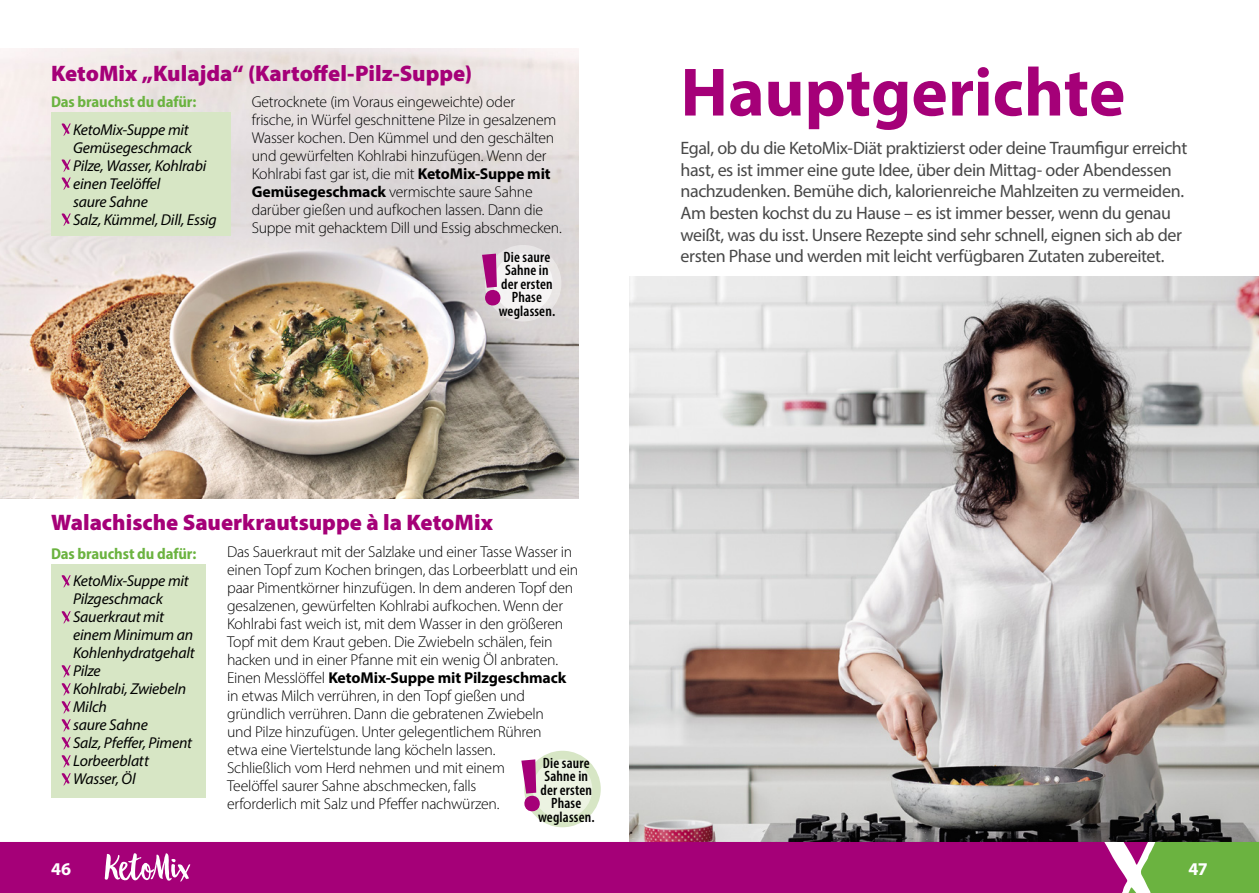
<style>
.page{position:relative;width:1259px;height:893px;background:#fff}
.page>*{position:absolute;margin:0;border:0;box-sizing:border-box;transform-origin:0 0}
.titulek{font:700 69px "Myriad Pro";color:#a50078}
.titulek_recept{font:900 22.5px "Myriad Pro";color:#a50078}
.recepty_perex{font:18px/21.6px "Myriad Pro";letter-spacing:-.02em;color:#484848}
.t1{font:700 18px "Myriad Pro";color:#fff}
.TEXT{font:300 15.75px/18px "Myriad Pro";letter-spacing:-.015em;color:#000}
.recepty_suroviny{font:italic 15.75px/18px "Myriad Pro";letter-spacing:-.015em;color:#000}
.TEXT-2{font:700 semi-condensed 15.75px "Myriad Pro";letter-spacing:-.005em;color:#6bb340}
.t2{font:600 condensed 15px/13.5px "Myriad Pro";letter-spacing:.01em;color:#000;text-align:center}
.s1{font-weight:700}
</style>
<div class="page">
<img style="left:629px;top:276px;width:630px;height:566px">
<img style="left:0;top:48px;width:578px;height:451px">
<div style="left:51px;top:112px;width:179px;height:124px;background:#d7e6c5"></div>
<svg style="left:62px;top:123px;width:9px;height:13px"></svg>
<svg style="left:62px;top:159px;width:9px;height:31px"></svg>
<svg style="left:62px;top:213px;width:9px;height:13px"></svg>
<div style="left:51px;top:564px;width:155px;height:233px;background:#d7e6c5"></div>
<svg style="left:62px;top:575px;width:9px;height:12px"></svg>
<svg style="left:62px;top:611px;width:9px;height:12px"></svg>
<svg style="left:62px;top:665px;width:9px;height:12px"></svg>
<svg style="left:62px;top:683px;width:9px;height:12px"></svg>
<svg style="left:62px;top:701px;width:9px;height:12px"></svg>
<svg style="left:62px;top:719px;width:9px;height:12px"></svg>
<svg style="left:62px;top:737px;width:9px;height:12px"></svg>
<svg style="left:62px;top:755px;width:9px;height:12px"></svg>
<svg style="left:62px;top:773px;width:9px;height:12px"></svg>
<div style="left:485px;top:245px;width:76px;height:76px;background:#e8e5e5;border-radius:50%"></div>
<div style="left:493px;top:253px;width:60px;height:60px;background:#f5f4f4;border-radius:50%"></div>
<div style="left:524px;top:751px;width:77px;height:76px;background:#d7e6c5;border-radius:50%"></div>
<div style="left:533px;top:759px;width:59px;height:60px;background:#ecf3e2;border-radius:50%"></div>
<svg style="left:1127px;top:842px;width:132px;height:51px"></svg>
<div style="left:0;top:842px;width:1127px;height:51px;background:#a50078"></div>
<div style="left:103px;top:846px;width:91px;height:43px;background:#a50078"></div>
<svg style="left:105px;top:853px;width:85px;height:29px"></svg>
<svg style="left:481px;top:254px;width:20px;height:52px"></svg>
<svg style="left:524px;top:759px;width:15px;height:53px"></svg>
<p class="titulek_recept" style="left:51px;top:58px;width:423px">KetoMix „Kulajda“ (Kartoffel-Pilz-Suppe)</p>
<p class="TEXT-2" style="left:51px;top:92px;width:147px">Das brauchst du dafür:</p>
<p class="recepty_suroviny" style="left:73px;top:120px;width:120px">KetoMix-Suppe mit<br>Gemüsegeschmack</p>
<p class="recepty_suroviny" style="left:73px;top:156px;width:135px">Pilze, Wasser, Kohlrabi</p>
<p class="recepty_suroviny" style="left:73px;top:174px;width:89px">einen Teelöffel saure Sahne</p>
<p class="recepty_suroviny" style="left:73px;top:210px;width:145px">Salz, Kümmel, Dill, Essig</p>
<p class="TEXT" style="left:252px;top:93px;width:312px">Getrocknete (im Voraus eingeweichte) oder<br>frische, in Würfel geschnittene Pilze in gesalzenem Wasser kochen. Den Kümmel und den geschälten und gewürfelten Kohlrabi hinzufügen. Wenn der Kohlrabi fast gar ist, die mit <span class="s1">KetoMix-Suppe mit Gemüsegeschmack</span> vermischte saure Sahne darüber gießen und aufkochen lassen. Dann die Suppe mit gehacktem Dill und Essig abschmecken.</p>
<p class="t2" style="left:501px;top:250px;width:53px">Die saure<br>Sahne in der ersten<br>Phase</p>
<p class="t2" style="left:499px;top:304px;width:58px">weglassen.</p>
<p class="titulek_recept" style="left:51px;top:508px;width:443px">Walachische Sauerkrautsuppe à la KetoMix</p>
<p class="TEXT-2" style="left:51px;top:544px;width:147px">Das brauchst du dafür:</p>
<p class="recepty_suroviny" style="left:73px;top:572px;width:117px">KetoMix-Suppe mit<br>Pilzgeschmack</p>
<p class="recepty_suroviny" style="left:73px;top:608px;width:123px">Sauerkraut mit einem Minimum an<br>Kohlenhydratgehalt</p>
<p class="recepty_suroviny" style="left:73px;top:662px;width:29px">Pilze</p>
<p class="recepty_suroviny" style="left:73px;top:680px;width:115px">Kohlrabi, Zwiebeln</p>
<p class="recepty_suroviny" style="left:73px;top:698px;width:35px">Milch</p>
<p class="recepty_suroviny" style="left:73px;top:716px;width:76px">saure Sahne</p>
<p class="recepty_suroviny" style="left:73px;top:734px;width:120px">Salz, Pfeffer, Piment</p>
<p class="recepty_suroviny" style="left:73px;top:752px;width:77px">Lorbeerblatt</p>
<p class="recepty_suroviny" style="left:73px;top:770px;width:64px">Wasser, Öl</p>
<p class="TEXT" style="left:227px;top:543px;width:352px">Das Sauerkraut mit der Salzlake und einer Tasse Wasser in einen Topf zum Kochen bringen, das Lorbeerblatt und ein paar Pimentkörner hinzufügen. In dem anderen Topf den gesalzenen, gewürfelten Kohlrabi aufkochen. Wenn der Kohlrabi fast weich ist, mit dem Wasser in den größeren Topf mit dem Kraut geben. Die Zwiebeln schälen, fein hacken und in einer Pfanne mit ein wenig Öl anbraten.<br>Einen Messlöffel <span class="s1">KetoMix-Suppe mit Pilzgeschmack </span>in etwas Milch verrühren, in den Topf gießen und gründlich verrühren. Dann die gebratenen Zwiebeln<br>und Pilze hinzufügen. Unter gelegentlichem Rühren<br>etwa eine Viertelstunde lang köcheln lassen.<br>Schließlich vom Herd nehmen und mit einem<br>Teelöffel saurer Sahne abschmecken, falls<br>erforderlich mit Salz und Pfeffer nachwürzen.</p>
<p class="t2" style="left:540px;top:755px;width:53px">Die saure<br>Sahne in der ersten<br>Phase</p>
<p class="t2" style="left:538px;top:809px;width:58px">weglassen.</p>
<p class="titulek" style="left:680px;top:47px;width:446px">Hauptgerichte</p>
<p class="recepty_perex" style="left:680px;top:137px;width:508px">Egal, ob du die KetoMix-Diät praktizierst oder deine Traumfigur erreicht hast, es ist immer eine gute Idee, über dein Mittag- oder Abendessen nachzudenken. Bemühe dich, kalorienreiche Mahlzeiten zu vermeiden.<br>Am besten kochst du zu Hause – es ist immer besser, wenn du genau weißt, was du isst. Unsere Rezepte sind sehr schnell, eignen sich ab der ersten Phase und werden mit leicht verfügbaren Zutaten zubereitet.</p>
<p class="t1" style="left:51px;top:857px;width:22px">46</p>
<p class="t1" style="left:1188px;top:857px;width:21px">47</p>
</div>
